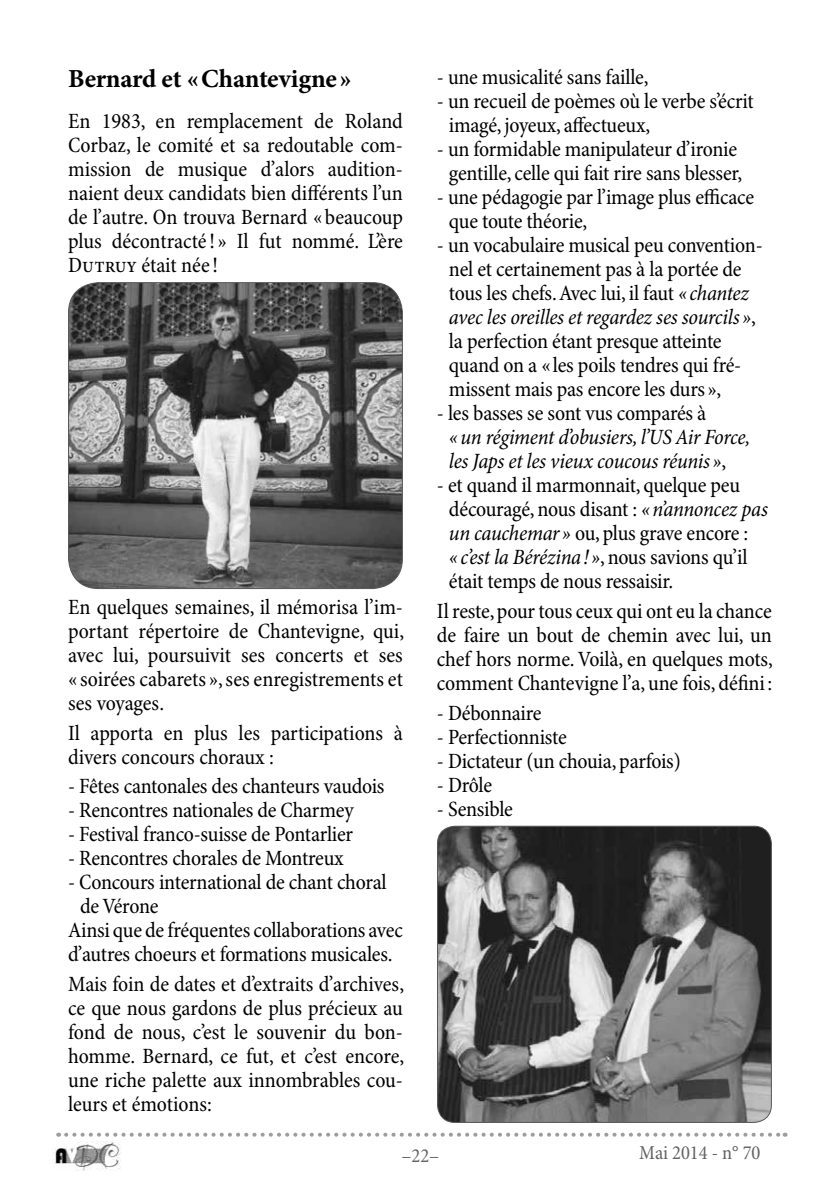
<style>
.page{position:relative;width:840px;height:1191px;background:#fff}
.page>*{position:absolute;margin:0;border:0;box-sizing:border-box;transform-origin:0 0}
.t1{font:700 26px "Minion Pro";color:#000}
.t2{font:condensed 22px/24px "Minion Pro";letter-spacing:-.005em;color:#000}
.t3{font:italic condensed 22px/24px "Minion Pro";letter-spacing:-.02em;color:#000}
.t4{font:condensed 20px "Minion Pro";color:#646363}
.s1{font-style:italic}
.s2{font-style:normal}
</style>
<div class="page">
<svg style="left:66px;top:1132px;width:719px;height:4px"></svg>
<img style="left:52px;top:1140px;width:69px;height:30px">
<img style="left:68px;top:283px;width:334px;height:305px">
<div style="left:68px;top:282px;width:334px;height:307px;border:1px solid #575756;border-radius:30px"></div>
<img style="left:437px;top:827px;width:334px;height:295px">
<div style="left:437px;top:825px;width:334px;height:298px;border:1px solid #575756;border-radius:17px"></div>
<p class="t1" style="left:68px;top:60px;width:285px">Bernard et «Chantevigne»</p>
<p class="t2" style="left:68px;top:110px;width:336px;text-align:justify">En 1983, en remplacement de Roland Corbaz, le comité et sa redoutable com&shy;mission de musique d’alors audition&shy;naient deux candidats bien différents l’un de l’autre. On trouva Bernard « beaucoup plus décontracté! » Il fut nommé. L’ère Dutruy était née!</p>
<p class="t2" style="left:68px;top:595px;width:337px;text-align:justify">En quelques semaines, il mémorisa l’im&shy;portant répertoire de Chantevigne, qui, avec lui, poursuivit ses concerts et ses « soirées cabarets », ses enregistrements et ses voyages.</p>
<p class="t2" style="left:68px;top:721px;width:336px">Il apporta en plus les participations à divers concours choraux :</p>
<p class="t2" style="left:68px;top:775px;width:318px">- Fêtes cantonales des chanteurs vaudois</p>
<p class="t2" style="left:68px;top:799px;width:287px">- Rencontres nationales de Charmey</p>
<p class="t2" style="left:68px;top:823px;width:286px">- Festival franco-suisse de Pontarlier</p>
<p class="t2" style="left:68px;top:847px;width:277px">- Rencontres chorales de Montreux</p>
<p class="t2" style="left:68px;top:871px;width:320px">- Concours international de chant choral</p>
<p class="t2" style="left:80px;top:895px;width:80px">de Vérone</p>
<p class="t2" style="left:68px;top:919px;width:336px">Ainsi que de fréquentes collaborations avec</p>
<p class="t2" style="left:68px;top:943px;width:326px">d’autres choeurs et formations musicales.</p>
<p class="t2" style="left:68px;top:973px;width:337px;text-align:justify">Mais foin de dates et d’extraits d’archives, ce que nous gardons de plus précieux au fond de nous, c’est le souvenir du bon&shy;homme. Bernard, ce fut, et c’est encore, une riche palette aux innombrables cou&shy;leurs et émotions:</p>
<p class="t2" style="left:436px;top:66px;width:213px">- une musicalité sans faille,</p>
<p class="t2" style="left:448px;top:90px;width:306px;text-indent:-12px">- un recueil de poèmes où le verbe s’écrit imagé, joyeux, affectueux,</p>
<p class="t2" style="left:436px;top:138px;width:306px;text-align:center">- un formidable manipulateur d’ironie gentille, celle qui fait rire sans blesser,</p>
<p class="t2" style="left:448px;top:186px;width:306px;text-indent:-12px">- une pédagogie par l’image plus efficace que toute théorie,</p>
<p class="t2" style="left:448px;top:234px;width:315px;text-indent:-12px">- un vocabulaire musical peu convention&shy;nel et certainement pas à la portée de tous les chefs. Avec lui, il faut <span class="s1">« chantez avec les oreilles et regardez ses sourcils »</span>, la perfection étant presque atteinte quand on a « les poils tendres qui fré&shy;missent mais pas encore les durs »,</p>
<p class="t2" style="left:436px;top:402px;width:271px">- les basses se sont vus comparés à</p>
<p class="t3" style="left:448px;top:426px;width:303px">«un régiment d’obusiers, l’US Air Force, les Japs et les vieux coucous réunis »<span class="s2">,</span></p>
<p class="t2" style="left:448px;top:474px;width:320px;text-indent:-12px">- et quand il marmonnait, quelque peu découragé, nous disant : <span class="s1">«n’annoncez pas un cauchemar »</span> ou, plus grave encore :<br><span class="s1">« c’est la Bérézina! »</span>, nous savions qu’il était temps de nous ressaisir.</p>
<p class="t2" style="left:436px;top:600px;width:337px;text-align:justify">Il reste, pour tous ceux qui ont eu la chance de faire un bout de chemin avec lui, un chef hors norme. Voilà, en quelques mots, comment Chantevigne l’a, une fois, défini:</p>
<p class="t2" style="left:436px;top:701px;width:106px">- Débonnaire</p>
<p class="t2" style="left:436px;top:725px;width:131px">- Perfectionniste</p>
<p class="t2" style="left:436px;top:749px;width:245px">- Dictateur (un chouia, parfois)</p>
<p class="t2" style="left:436px;top:773px;width:57px">- Drôle</p>
<p class="t2" style="left:436px;top:797px;width:77px">- Sensible</p>
<p class="t4" style="left:401px;top:1143px;width:40px">–22–</p>
<p class="t4" style="left:639px;top:1140px;width:123px">Mai 2014 - n° 70</p>
</div>
